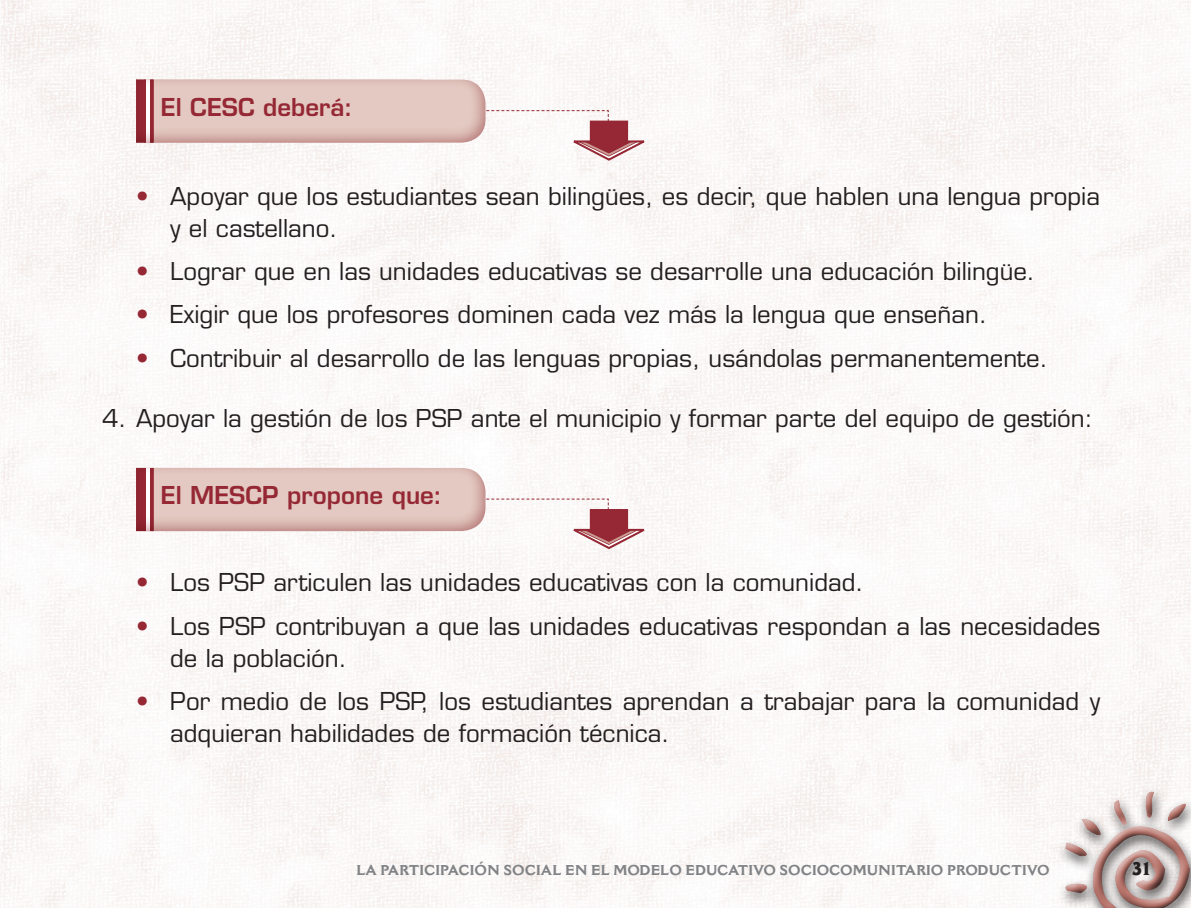
<style>
.page{position:relative;width:1191px;height:908px;background:#fff}
.page>*{position:absolute;margin:0;border:0;box-sizing:border-box;transform-origin:0 0}
._01_Tab_2{font:24px/32px "Eurostile LT Std";color:#231f20}
._01_Tab_1{font:24px "Eurostile LT Std";color:#231f20}
._01_Texto_base{font:600 24px "Eurostile LT Std";color:#952834}
.t1{font:800 18px "Cantoria MT Std";color:#231f20}
.t2{font:700 14px "Cantoria MT Std";color:#808285}
.s1{color:#952834}
</style>
<div class="page">
<img style="left:0;top:0;width:1191px;height:907px">
<div style="left:1057px;top:786px;width:134px;height:121px;background:#f9f6f5"></div>
<div style="left:1059px;top:788px;width:132px;height:119px;background:#231f20;opacity:.75"></div>
<svg style="left:136px;top:79px;width:510px;height:83px"></svg>
<div style="left:132px;top:75px;width:354px;height:68px;background:#952834;opacity:.48"></div>
<svg style="left:136px;top:467px;width:510px;height:83px"></svg>
<div style="left:132px;top:463px;width:354px;height:68px;background:#952834;opacity:.48"></div>
<p class="_01_Texto_base" style="left:161px;top:92px;width:193px">El CESC deberá:</p>
<p class="_01_Tab_2" style="left:170px;top:180px;width:931px;text-indent:-34px"><span class="s1">•</span> Apoyar que los estudiantes sean bilingües, es decir, que hablen una lengua propia y el castellano.</p>
<p class="_01_Tab_2" style="left:136px;top:255px;width:900px"><span class="s1">•</span> Lograr que en las unidades educativas se desarrolle una educación bilingüe.</p>
<p class="_01_Tab_2" style="left:136px;top:299px;width:852px"><span class="s1">•</span> Exigir que los profesores dominen cada vez más la lengua que enseñan.</p>
<p class="_01_Tab_2" style="left:136px;top:342px;width:913px"><span class="s1">•</span> Contribuir al desarrollo de las lenguas propias, usándolas permanentemente.</p>
<p class="_01_Tab_1" style="left:102px;top:404px;width:992px">4. Apoyar la gestión de los PSP ante el municipio y formar parte del equipo de gestión:</p>
<p class="_01_Texto_base" style="left:161px;top:480px;width:283px">El MESCP propone que:</p>
<p class="_01_Tab_2" style="left:136px;top:566px;width:729px"><span class="s1">•</span> Los PSP articulen las unidades educativas con la comunidad.</p>
<p class="_01_Tab_2" style="left:170px;top:610px;width:931px;text-indent:-34px"><span class="s1">•</span> Los PSP contribuyan a que las unidades educativas respondan a las necesidades de la población.</p>
<p class="_01_Tab_2" style="left:170px;top:685px;width:931px;text-indent:-34px"><span class="s1">•</span> Por medio de los PSP, los estudiantes aprendan a trabajar para la comunidad y adquieran habilidades de formación técnica.</p>
<p class="t2" style="left:356px;top:861px;width:694px">LA PARTICIPACIÓN SOCIAL EN EL MODELO EDUCATIVO SOCIOCOMUNITARIO PRODUCTIVO</p>
<p class="t1" style="left:1131px;top:856px;width:20px">31</p>
</div>
